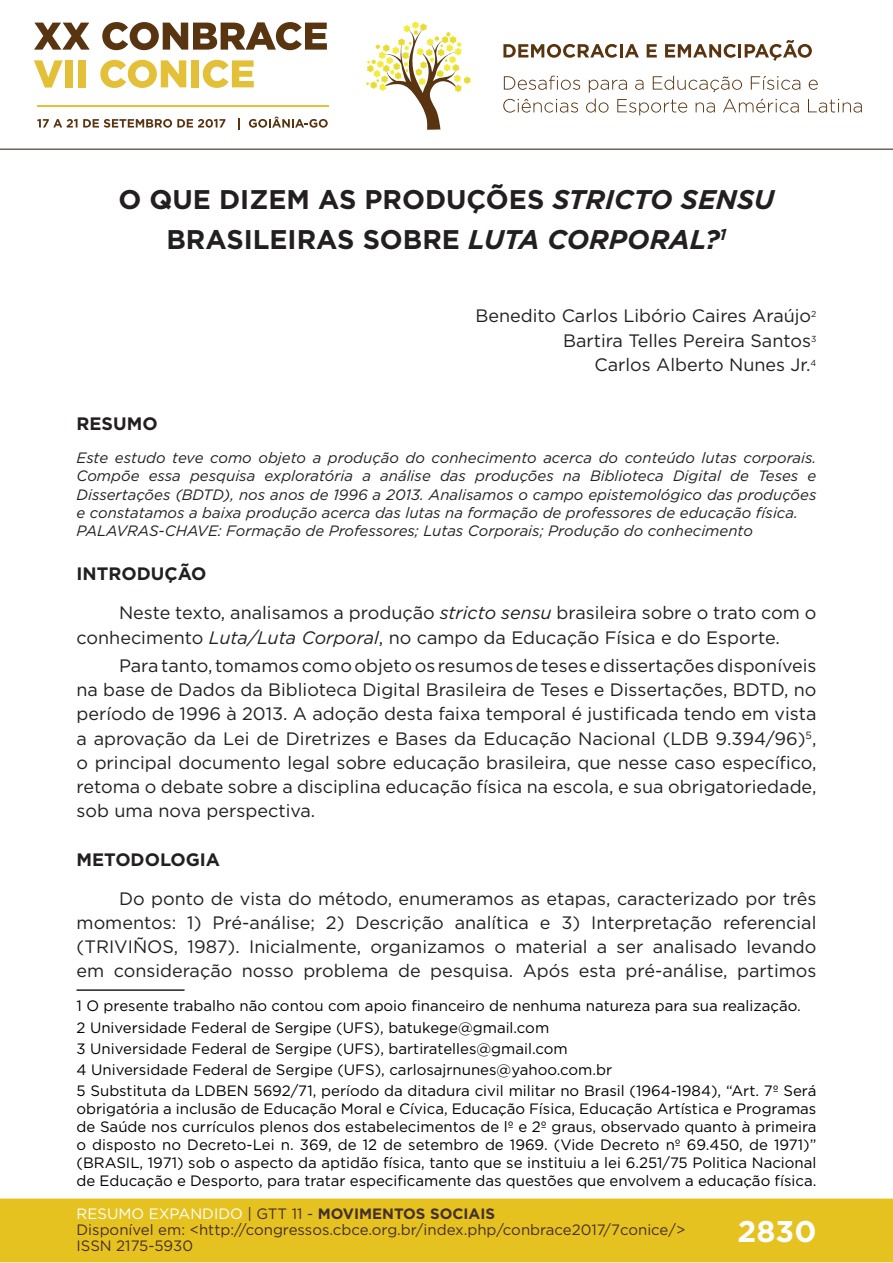
<style>
.page{position:relative;width:893px;height:1263px;background:#fff}
.page>*{position:absolute;margin:0;border:0;box-sizing:border-box;transform-origin:0 0}
.t1{font:700 30px "Gotham";color:#fff}
.t2{font:700 27px/40.7px "Gotham";color:#231f20;text-align:center}
.t3{font:18px/24.2px "Gotham";color:#231f20}
.t4{font:700 18px "Gotham";color:#231f20}
.t5{font:15px/21.3px "Gotham";color:#000001}
.t6{font:italic 15px/18.1px "Gotham";color:#231f20}
.t7{font:15px/16px "Gotham";color:#462f2a}
.s1{font-style:italic}
.s2{font-weight:700}
.s3{color:#fff}
.s4{color:#442f2a}
.s5{font-weight:700;color:#442f2a}
</style>
<div class="page">
<div style="left:0;top:1198px;width:893px;height:64px;background:#e6c221;border:2px solid #e6c221"></div>
<svg style="left:34px;top:23px;width:56px;height:27px"></svg>
<svg style="left:102px;top:22px;width:225px;height:28px"></svg>
<svg style="left:34px;top:60px;width:29px;height:28px"></svg>
<div style="left:65px;top:60px;width:8px;height:27px;background:#e3c038"></div>
<div style="left:78px;top:60px;width:8px;height:27px;background:#e3c038"></div>
<svg style="left:100px;top:60px;width:86px;height:28px"></svg>
<div style="left:191px;top:60px;width:8px;height:27px;background:#e3c038"></div>
<svg style="left:203px;top:60px;width:51px;height:28px"></svg>
<svg style="left:37px;top:119px;width:188px;height:9px"></svg>
<svg style="left:238px;top:118px;width:2px;height:11px"></svg>
<svg style="left:249px;top:117px;width:79px;height:11px"></svg>
<hr style="left:37px;top:105px;width:291px;height:2px;background:#e3c038">
<svg style="left:366px;top:21px;width:105px;height:109px"></svg>
<svg style="left:503px;top:44px;width:136px;height:14px"></svg>
<svg style="left:647px;top:44px;width:10px;height:13px"></svg>
<svg style="left:665px;top:40px;width:147px;height:21px"></svg>
<svg style="left:504px;top:76px;width:76px;height:14px"></svg>
<svg style="left:809px;top:80px;width:9px;height:10px"></svg>
<svg style="left:503px;top:99px;width:75px;height:14px"></svg>
<svg style="left:586px;top:76px;width:214px;height:39px"></svg>
<svg style="left:808px;top:99px;width:54px;height:14px"></svg>
<hr style="left:0;top:149px;width:893px;height:1px;background:#442f2a">
<hr style="left:77px;top:989px;width:108px;height:2px;background:#231f20">
<h2 class="t2" style="left:119px;top:179px;width:657px">O QUE DIZEM AS PRODUÇÕES <span class="s1">STRICTO SENSU<br></span>BRASILEIRAS SOBRE <span class="s1">LUTA CORPORAL?</span><sup>1</sup></h2>
<p class="t3" style="left:476px;top:304px;width:342px;text-align:right">Benedito Carlos Libório Caires Araújo<sup>2<br></sup>Bartira Telles Pereira Santos<sup>3<br></sup>Carlos Alberto Nunes Jr.<sup>4</sup></p>
<p class="t4" style="left:77px;top:412px;width:83px">RESUMO</p>
<p class="t6" style="left:77px;top:448px;width:741px">Este estudo teve como objeto a produção do conhecimento acerca do conteúdo lutas corporais.<br>Compõe essa pesquisa exploratória a análise das produções na Biblioteca Digital de Teses e Dissertações (BDTD), nos anos de 1996 a 2013. Analisamos o campo epistemológico das produções e constatamos a baixa produção acerca das lutas na formação de professores de educação física.<br>PALAVRAS-CHAVE: Formação de Professores; Lutas Corporais; Produção do conhecimento</p>
<p class="t3" style="left:119px;top:554px;width:699px;line-height:39.2px;text-indent:-43px"><span class="s2">INTRODUÇÃO<br></span>Neste texto, analisamos a produção <span class="s1">stricto sensu</span> brasileira sobre o trato com o</p>
<p class="t3" style="left:119px;top:622px;width:699px;line-height:28.5px;text-indent:-43px">conhecimento <span class="s1">Luta/Luta Corporal</span>, no campo da Educação Física e do Esporte.<br>Para tanto, tomamos como objeto os resumos de teses e dissertações disponíveis</p>
<p class="t3" style="left:77px;top:677px;width:741px;text-align:justify">na base de Dados da Biblioteca Digital Brasileira de Teses e Dissertações, BDTD, no período de 1996 à 2013. A adoção desta faixa temporal é justificada tendo em vista a aprovação da Lei de Diretrizes e Bases da Educação Nacional (LDB 9.394/96)<sup>5</sup>, o principal documento legal sobre educação brasileira, que nesse caso específico, retoma o debate sobre a disciplina educação física na escola, e sua obrigatoriedade, sob uma nova perspectiva.</p>
<p class="t4" style="left:77px;top:847px;width:145px">METODOLOGIA</p>
<p class="t3" style="left:77px;top:886px;width:741px;text-align:justify;text-indent:43px">Do ponto de vista do método, enumeramos as etapas, caracterizado por três momentos: 1) Pré-análise; 2) Descrição analítica e 3) Interpretação referencial (TRIVIÑOS, 1987). Inicialmente, organizamos o material a ser analisado levando em consideração nosso problema de pesquisa. Após esta pré-análise, partimos</p>
<p class="t5" style="left:77px;top:995px;width:741px">1 O presente trabalho não contou com apoio financeiro de nenhuma natureza para sua realização.<br>2 Universidade Federal de Sergipe (UFS), batukege@gmail.com<br>3 Universidade Federal de Sergipe (UFS), bartiratelles@gmail.com<br>4 Universidade Federal de Sergipe (UFS), carlosajrnunes@yahoo.com.br<br>5 Substituta da LDBEN 5692/71, período da ditadura civil militar no Brasil (1964-1984), “Art. 7º Será</p>
<p class="t5" style="left:77px;top:1100px;width:741px;line-height:18px;text-align:justify">obrigatória a inclusão de Educação Moral e Cívica, Educação Física, Educação Artística e Programas de Saúde nos currículos plenos dos estabelecimentos de lº e 2º graus, observado quanto à primeira o disposto no Decreto-Lei n. 369, de 12 de setembro de 1969. (Vide Decreto nº 69.450, de 1971)” (BRASIL, 1971) sob o aspecto da aptidão física, tanto que se instituiu a lei 6.251/75 Politica Nacional de Educação e Desporto, para tratar especificamente das questões que envolvem a educação física.</p>
<p class="t7" style="left:77px;top:1205px;width:610px"><span class="s3">RESUMO EXPANDIDO</span> <span class="s4">| GTT 11 -</span> <span class="s5">MOVIMENTOS SOCIAIS<br></span>Disponível em: &lt;http://congressos.cbce.org.br/index.php/conbrace2017/7conice/&gt;<br>ISSN 2175-5930</p>
<h1 class="t1" style="left:737px;top:1212px;width:80px">2830</h1>
</div>
